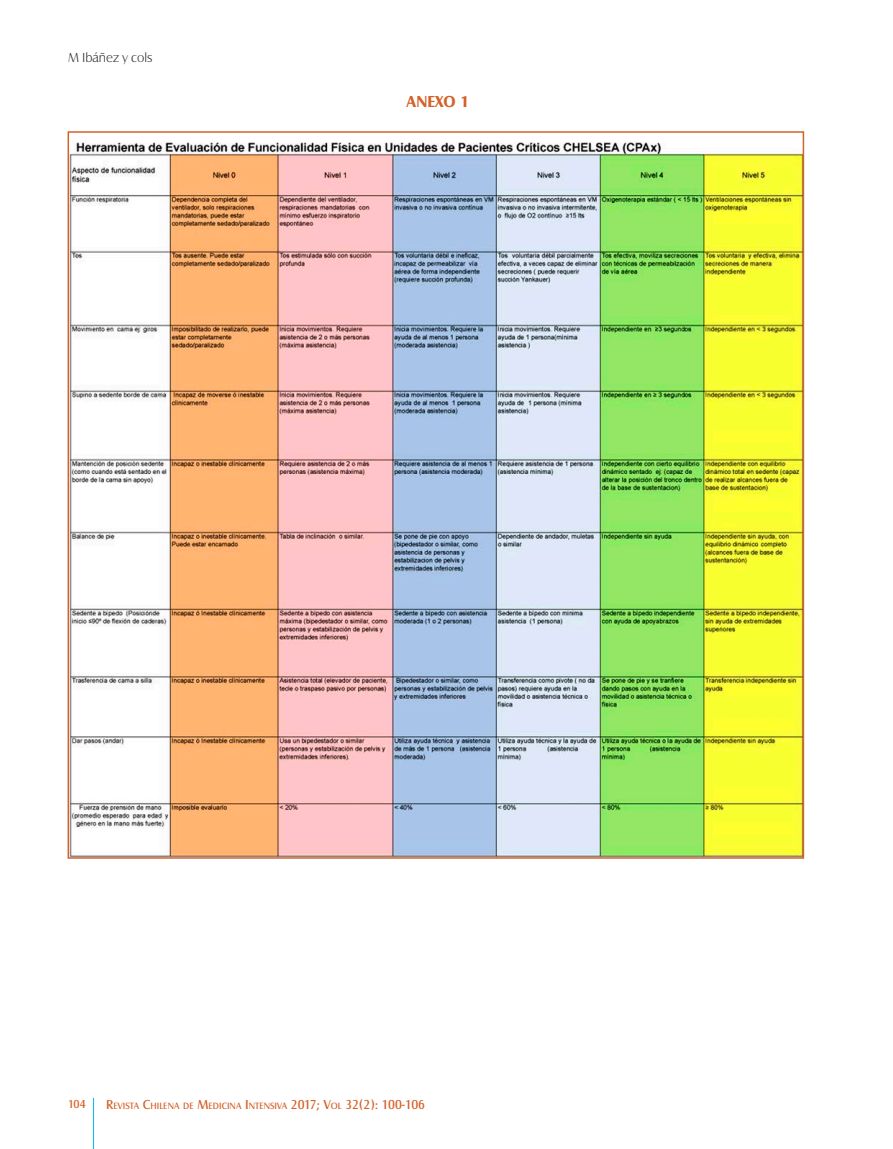
<style>
.page{position:relative;width:893px;height:1149px;background:#fff}
.page>*{position:absolute;margin:0;border:0;box-sizing:border-box;transform-origin:0 0}
.SUBTITULO{font:700 16.5px "Castle T";color:#d46229}
.Cabezal_izq{font:13.5px "Castle T Ligh";color:#231f20}
.t1{font:12px "Castle T";color:#d46229}
.t2{font:9.45px "Castle T";color:#d46229}
.s1{font-size:13.5px}
</style>
<div class="page">
<hr style="left:93px;top:1097px;width:1px;height:51px;background:#00b6f0">
<img style="left:71px;top:142px;width:730px;height:713px">
<p class="Cabezal_izq" style="left:68px;top:50px;width:86px">M Ibáñez y cols</p>
<p class="SUBTITULO" style="left:407px;top:92px;width:64px">ANEXO 1</p>
<p class="t1" style="left:68px;top:1096px;width:19px">104</p>
<p class="t2" style="left:106px;top:1099px;width:320px"><span class="s1">R</span>EVISTA <span class="s1">C</span>HILENA DE <span class="s1">M</span>EDICINA <span class="s1">I</span> NTENSIVA <span class="s1">2017; V</span>OL <span class="s1">32(2): 100-106</span></p>
</div>
